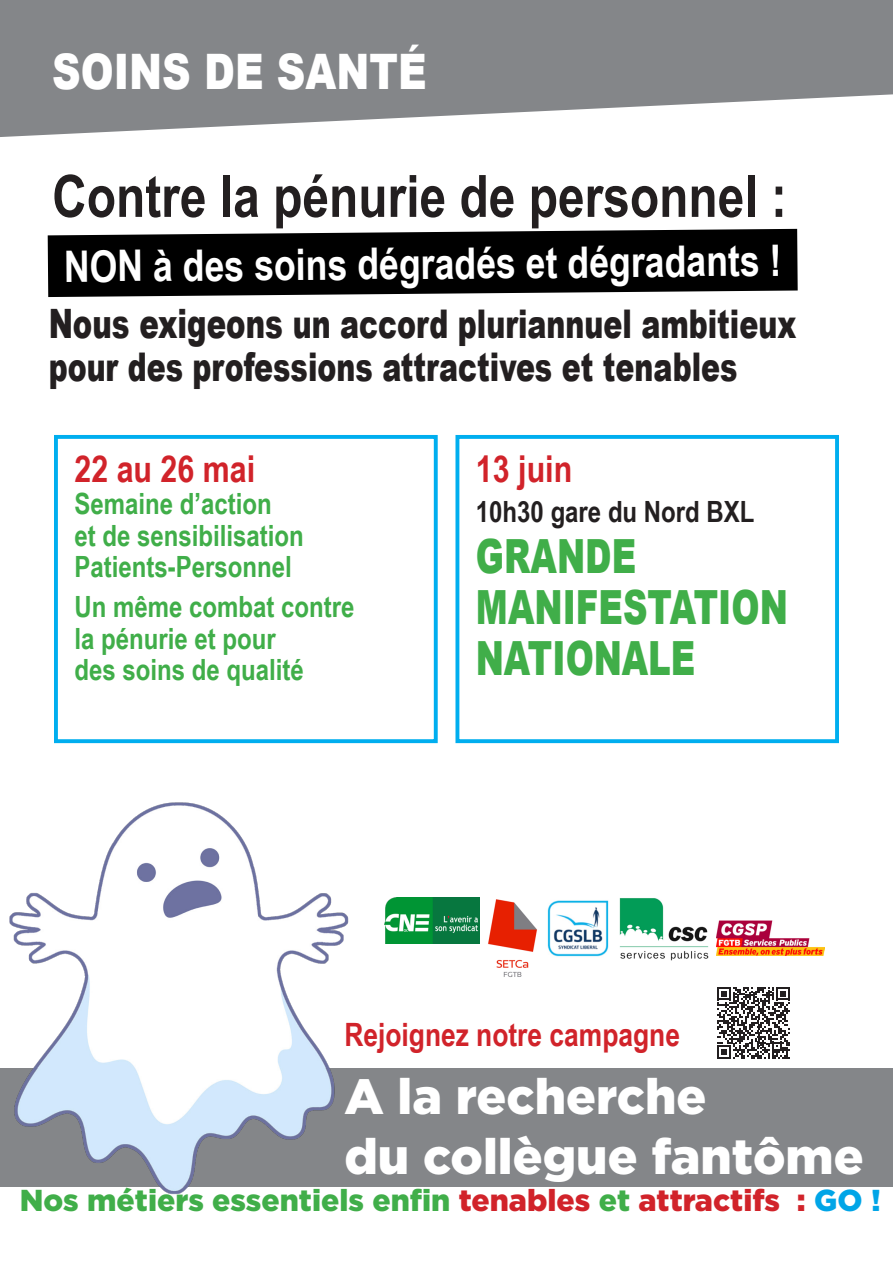
<style>
.page{position:relative;width:893px;height:1263px;background:#fff}
.page>*{position:absolute;margin:0;border:0;box-sizing:border-box;transform-origin:0 0}
.Texte{font:700 58.35px "Arial Narrow";color:#231f20}
.t1{font:900 49.5px "Gotham";color:#fff}
.t2{font:900 48.9px "Arial";color:#fff;scale:.81 1}
.Texte-2{font:900 47.1px/50.8px "Arial";color:#40ae49;scale:.72 1}
.Texte-3{font:700 43.5px "Arial Narrow";color:#fff}
.Texte-4{font:900 39.6px/42.6px "Arial";color:#231f20;scale:.72 1}
.Texte-5{font:700 37.05px "Arial Narrow";color:#d1232a}
.Texte-6{font:700 32.1px "Arial Narrow";color:#d1232a}
.t3{font:900 30.3px "Gotham";color:#40ae49}
.Texte-7{font:700 29.25px/31.5px "Arial Narrow";color:#40ae49}
.Texte-8{font:700 29.25px "Arial Narrow";color:#231f20}
.s1{font-size:40.5px}
.s2{color:#d1232a}
.s3{color:#00a5e7}
</style>
<div class="page">
<div style="left:455px;top:435px;width:384px;height:308px;border:4px solid #00aeef"></div>
<svg style="left:0;top:0;width:893px;height:137px;fill:#848689"></svg>
<div style="left:54px;top:435px;width:384px;height:308px;border:4px solid #00aeef"></div>
<div style="left:0;top:1068px;width:893px;height:118px;background:#848689"></div>
<img style="left:4px;top:802px;width:361px;height:393px">
<svg style="left:48px;top:229px;width:750px;height:68px;background:#171717"></svg>
<svg style="left:717px;top:987px;width:73px;height:72px"></svg>
<img style="left:384px;top:897px;width:95px;height:46px">
<img style="left:488px;top:899px;width:49px;height:78px">
<img style="left:547px;top:900px;width:62px;height:57px">
<img style="left:717px;top:920px;width:107px;height:36px">
<img style="left:619px;top:898px;width:90px;height:63px">
<p class="t2" style="left:52px;top:36px;width:464px">SOINS DE SANTÉ</p>
<p class="Texte" style="left:52px;top:152px;width:736px">Contre la pénurie de personnel :</p>
<p class="Texte-3" style="left:63px;top:237px;width:719px;rotate:-1deg">NON à des soins dégradés et dégradants !</p>
<p class="Texte-4" style="left:49px;top:301px;width:1040px"><span class="s1">Nous exigeons</span> un accord pluriannuel ambitieux pour des professions attractives et tenables</p>
<p class="Texte-5" style="left:74px;top:441px;width:182px">22 au 26 mai</p>
<p class="Texte-7" style="left:74px;top:486px;width:199px">Semaine d’action</p>
<p class="Texte-7" style="left:74px;top:518px;width:231px">et de sensibilisation<br>Patients-Personnel</p>
<p class="Texte-7" style="left:74px;top:590px;width:281px">Un même combat contre la pénurie et pour<br>des soins de qualité</p>
<p class="Texte-5" style="left:476px;top:441px;width:98px">13 juin</p>
<p class="Texte-8" style="left:476px;top:490px;width:280px">10h30 gare du Nord BXL</p>
<p class="Texte-2" style="left:476px;top:530px;width:435px">GRANDE<br>MANIFESTATION<br>NATIONALE</p>
<p class="Texte-6" style="left:344px;top:1011px;width:337px">Rejoignez notre campagne</p>
<p class="t1" style="left:344px;top:1068px;width:363px">A la recherche</p>
<p class="t1" style="left:344px;top:1127px;width:521px">du collègue fantôme</p>
<p class="t3" style="left:20px;top:1182px;width:863px">Nos métiers essentiels enfin <span class="s2">tenables</span> et <span class="s2">attractifs :</span> <span class="s3">GO !</span></p>
</div>
